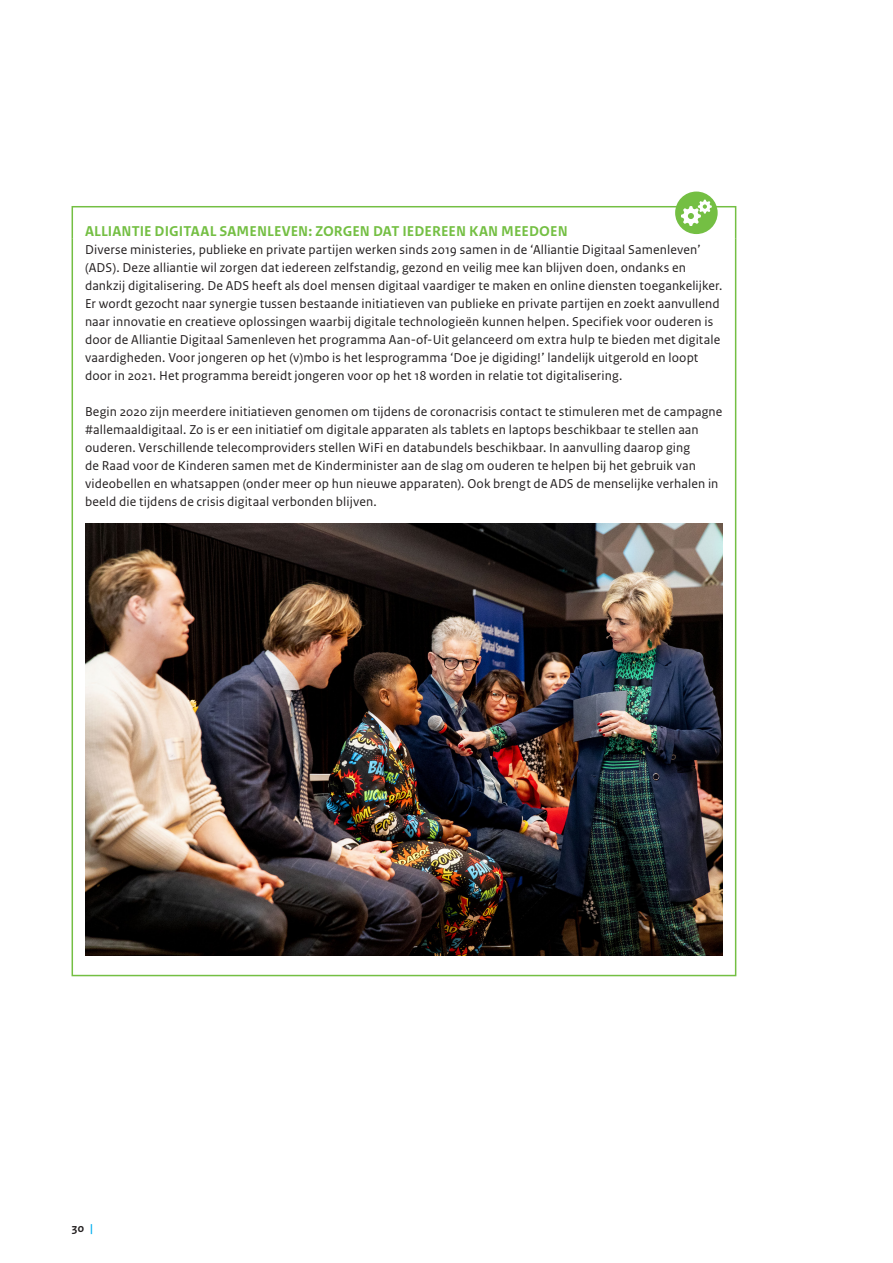
<style>
.page{position:relative;width:893px;height:1263px;background:#fff}
.page>*{position:absolute;margin:0;border:0;box-sizing:border-box;transform-origin:0 0}
.KADER_GROEN_kop{font:700 15px "Rijksoverheid Sans Text";letter-spacing:.01em;color:#74bf43}
.KADER_GROEN_plat{font:13.5px/18px "Rijksoverheid Sans Text";letter-spacing:.01em;color:#231f20}
.t1{font:700 12px "Rijksoverheid Sans Text";color:#231f20}
.s1{color:#00aeef}
</style>
<div class="page">
<div style="left:72px;top:206px;width:664px;height:33px;border:2px solid #74bf43"></div>
<img style="left:85px;top:524px;width:638px;height:432px">
<div style="left:675px;top:192px;width:43px;height:42px;background:#74bf43;border-radius:50%"></div>
<svg style="left:681px;top:200px;width:31px;height:26px"></svg>
<p class="KADER_GROEN_kop" style="left:85px;top:222px;width:484px">ALLIANTIE DIGITAAL SAMENLEVEN: ZORGEN DAT IEDEREEN KAN MEEDOEN</p>
<p class="KADER_GROEN_plat" style="left:85px;top:241px;width:639px">Diverse ministeries, publieke en private partijen werken sinds 2019 samen in de ‘Alliantie Digitaal Samenleven’ (ADS). Deze alliantie wil zorgen dat iedereen zelfstandig, gezond en veilig mee kan blijven doen, ondanks en dankzij digitalisering. De ADS heeft als doel mensen digitaal vaardiger te maken en online diensten toegankelijker.<br>Er wordt gezocht naar synergie tussen bestaande initiatieven van publieke en private partijen en zoekt aanvullend naar innovatie en creatieve oplossingen waarbij digitale technologieën kunnen helpen. Specifiek voor ouderen is door de Alliantie Digitaal Samenleven het programma Aan-of-Uit gelanceerd om extra hulp te bieden met digitale vaardigheden. Voor jongeren op het (v)mbo is het lesprogramma ‘Doe je digiding!’ landelijk uitgerold en loopt door in 2021. Het programma bereidt jongeren voor op het 18 worden in relatie tot digitalisering.</p>
<p class="KADER_GROEN_plat" style="left:85px;top:403px;width:639px">Begin 2020 zijn meerdere initiatieven genomen om tijdens de coronacrisis contact te stimuleren met de campagne #allemaaldigitaal. Zo is er een initiatief om digitale apparaten als tablets en laptops beschikbaar te stellen aan ouderen. Verschillende telecomproviders stellen WiFi en databundels beschikbaar. In aanvulling daarop ging<br>de Raad voor de Kinderen samen met de Kinderminister aan de slag om ouderen te helpen bij het gebruik van videobellen en whatsappen (onder meer op hun nieuwe apparaten). Ook brengt de ADS de menselijke verhalen in beeld die tijdens de crisis digitaal verbonden blijven.</p>
<p class="t1" style="left:72px;top:1221px;width:23px">30 <span class="s1">|</span></p>
</div>
